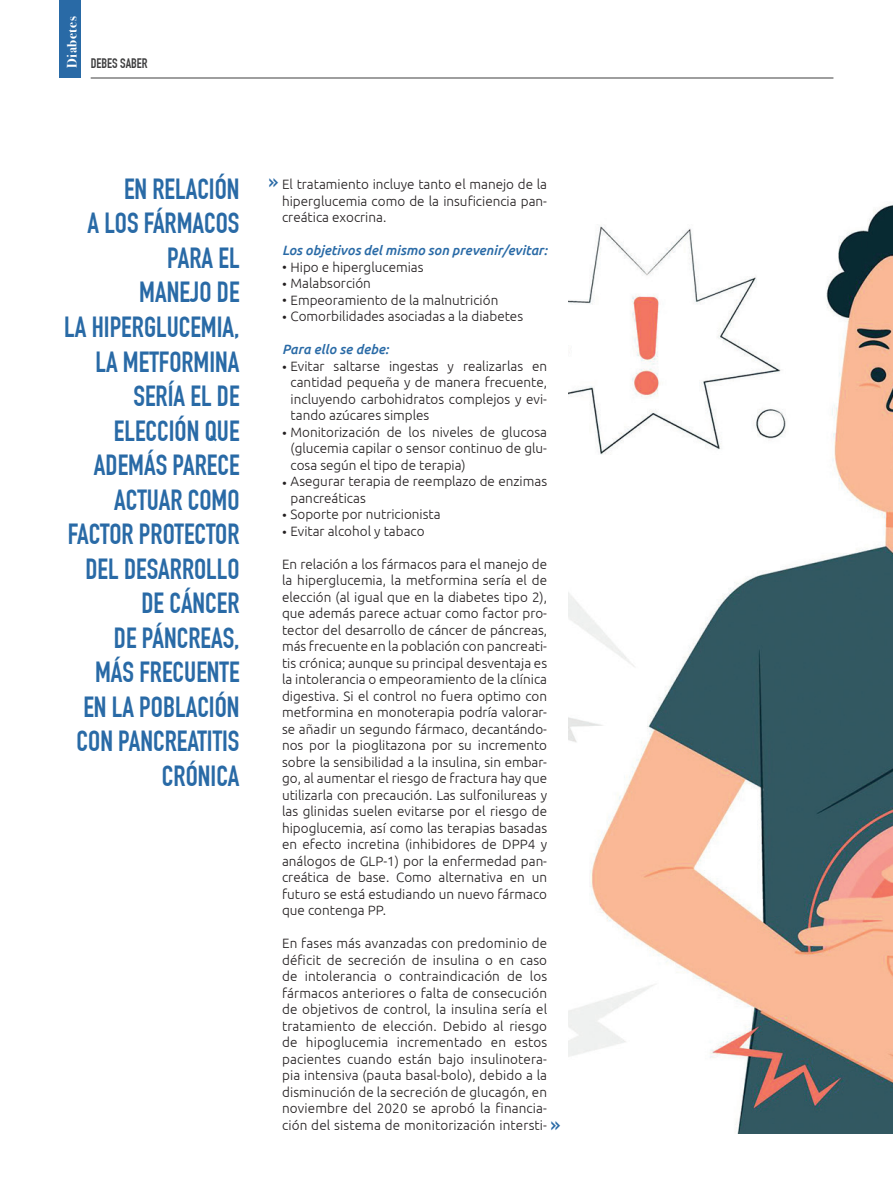
<style>
.page{position:relative;width:893px;height:1191px;background:#fff}
.page>*{position:absolute;margin:0;border:0;box-sizing:border-box;transform-origin:0 0}
.t1{font:28.5px/34.5px "DIN Engschrift Std";color:#296aa6;text-align:right}
.t2{font:22.5px "DIN Engschrift Std";color:#296aa6}
.t3{font:300 13.5px/16.5px "Ubuntu";color:#231f20;text-align:justify}
.t4{font:italic 500 13.5px "Ubuntu";color:#296aa6}
.t5{font:13.5px "DIN Engschrift Std";color:#3e3e3f}
.t6{font:700 13.5px "Bodoni Svty Two ITCTT";letter-spacing:.04em;color:#fff}
</style>
<div class="page">
<hr style="left:91px;top:78px;width:742px;height:1px;background:#3e3e3f">
<div style="left:60px;top:0;width:21px;height:78px;background:#296aa6"></div>
<img style="left:568px;top:204px;width:325px;height:929px">
<p class="t6" style="left:61px;top:68px;width:53px;rotate:-90deg">Diabetes</p>
<p class="t5" style="left:91px;top:55px;width:58px">DEBES SABER</p>
<p class="t1" style="left:124px;top:172px;width:117px">EN RELACIÓN</p>
<p class="t1" style="left:87px;top:206px;width:154px">A LOS FÁRMACOS<br>PARA EL</p>
<p class="t1" style="left:139px;top:275px;width:102px">MANEJO DE</p>
<p class="t1" style="left:64px;top:310px;width:177px">LA HIPERGLUCEMIA,</p>
<p class="t1" style="left:95px;top:344px;width:146px">LA METFORMINA</p>
<p class="t1" style="left:133px;top:379px;width:108px">SERÍA EL DE</p>
<p class="t1" style="left:114px;top:413px;width:127px">ELECCIÓN QUE</p>
<p class="t1" style="left:94px;top:448px;width:147px">ADEMÁS PARECE</p>
<p class="t1" style="left:114px;top:482px;width:127px">ACTUAR COMO</p>
<p class="t1" style="left:68px;top:517px;width:173px">FACTOR PROTECTOR<br>DEL DESARROLLO</p>
<p class="t1" style="left:141px;top:586px;width:100px">DE CÁNCER</p>
<p class="t1" style="left:114px;top:620px;width:127px">DE PÁNCREAS,</p>
<p class="t1" style="left:95px;top:655px;width:146px">MÁS FRECUENTE</p>
<p class="t1" style="left:83px;top:689px;width:158px">EN LA POBLACIÓN</p>
<p class="t1" style="left:77px;top:724px;width:164px">CON PANCREATITIS<br>CRÓNICA</p>
<p class="t3" style="left:282px;top:176px;width:267px">El tratamiento incluye tanto el manejo de la hiperglucemia como de la insuficiencia pan&shy;creática exocrina.</p>
<p class="t4" style="left:282px;top:242px;width:267px">Los objetivos del mismo son prevenir/evitar:</p>
<p class="t3" style="left:282px;top:258px;width:143px">• Hipo e hiperglucemias</p>
<p class="t3" style="left:282px;top:275px;width:90px">• Malabsorción</p>
<p class="t3" style="left:282px;top:291px;width:218px">• Empeoramiento de la malnutrición</p>
<p class="t3" style="left:282px;top:308px;width:243px">• Comorbilidades asociadas a la diabetes</p>
<p class="t4" style="left:282px;top:341px;width:108px">Para ello se debe:</p>
<p class="t3" style="left:291px;top:357px;width:258px;text-indent:-9px">• Evitar saltarse ingestas y realizarlas en cantidad pequeña y de manera frecuente, incluyendo carbohidratos complejos y evi&shy;tando azúcares simples</p>
<p class="t3" style="left:291px;top:423px;width:258px;text-indent:-9px">• Monitorización de los niveles de glucosa (glucemia capilar o sensor continuo de glu&shy;cosa según el tipo de terapia)</p>
<p class="t3" style="left:291px;top:473px;width:258px;text-indent:-9px">• Asegurar terapia de reemplazo de enzimas pancreáticas</p>
<p class="t3" style="left:282px;top:506px;width:160px">• Soporte por nutricionista</p>
<p class="t3" style="left:282px;top:522px;width:144px">• Evitar alcohol y tabaco</p>
<p class="t3" style="left:282px;top:555px;width:267px">En relación a los fármacos para el manejo de la hiperglucemia, la metformina sería el de elección (al igual que en la diabetes tipo 2), que además parece actuar como factor pro&shy;tector del desarrollo de cáncer de páncreas, más frecuente en la población con pancreati&shy;tis crónica; aunque su principal desventaja es la intolerancia o empeoramiento de la clínica digestiva. Si el control no fuera optimo con metformina en monoterapia podría valorar&shy;se añadir un segundo fármaco, decantándo&shy;nos por la pioglitazona por su incremento sobre la sensibilidad a la insulina, sin embar&shy;go, al aumentar el riesgo de fractura hay que utilizarla con precaución. Las sulfonilureas y las glinidas suelen evitarse por el riesgo de hipoglucemia, así como las terapias basadas en efecto incretina (inhibidores de DPP4 y análogos de GLP-1) por la enfermedad pan&shy;creática de base. Como alternativa en un futuro se está estudiando un nuevo fármaco que contenga PP.</p>
<p class="t3" style="left:282px;top:935px;width:267px">En fases más avanzadas con predominio de déficit de secreción de insulina o en caso de intolerancia o contraindicación de los fármacos anteriores o falta de consecución de objetivos de control, la insulina sería el tratamiento de elección. Debido al riesgo de hipoglucemia incrementado en estos pacientes cuando están bajo insulinotera&shy;pia intensiva (pauta basal-bolo), debido a la disminución de la secreción de glucagón, en noviembre del 2020 se aprobó la financia&shy;ción del sistema de monitorización intersti-</p>
<p class="t2" style="left:269px;top:168px;width:11px">»</p>
<p class="t2" style="left:551px;top:1110px;width:11px">»</p>
</div>
